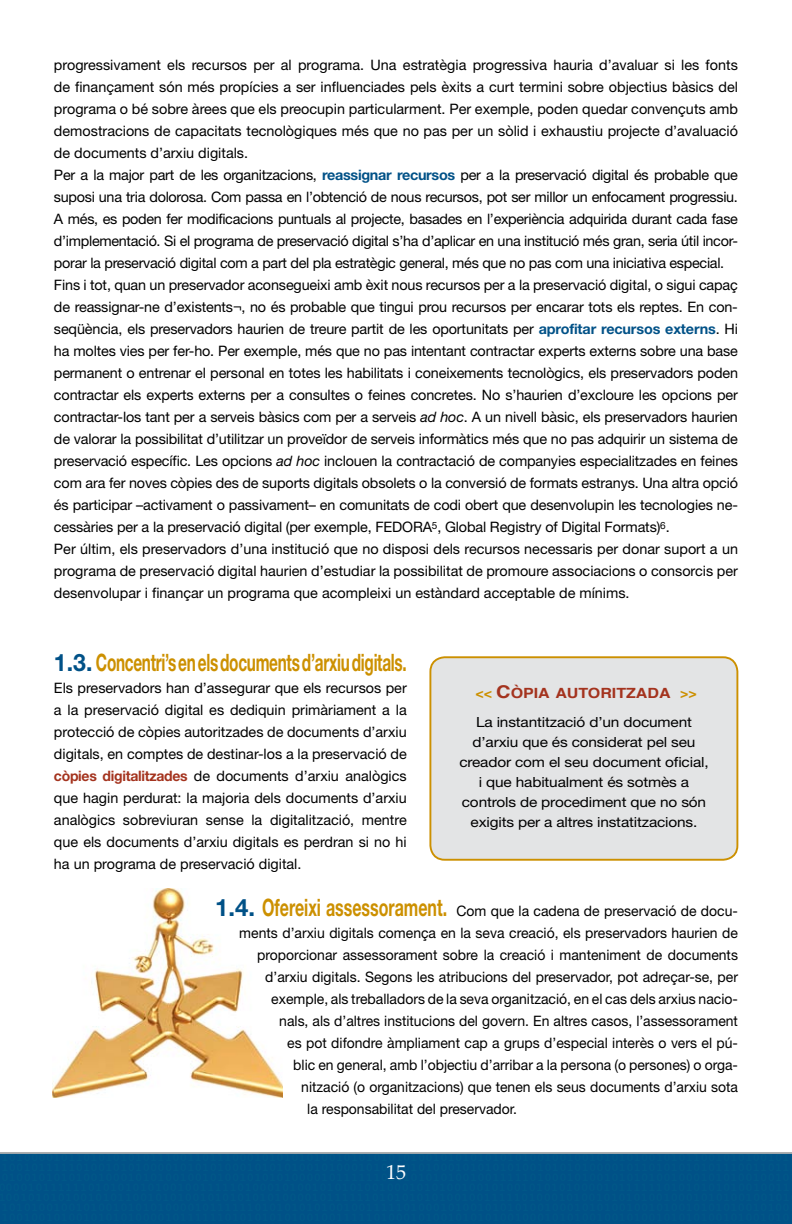
<style>
.page{position:relative;width:792px;height:1224px;background:#fff}
.page>*{position:absolute;margin:0;border:0;box-sizing:border-box;transform-origin:0 0}
.t1{font:700 24px "Helvetica Neue";letter-spacing:-.02em;color:#cc9000;scale:.64 1}
.t2{font:20px "Palatino";color:#fff}
.t3{font:14.4px/22px "Helvetica Neue";letter-spacing:-.01em;color:#000}
.t4{font:14px/20px "Helvetica Neue";letter-spacing:-.01em;color:#000;text-align:center;scale:1.1 1}
.t5{font:14px "Helvetica Bold SC800";color:#a4331e;scale:1.14 1}
.s1{font-weight:700;color:#005187}
.s2{font-style:italic}
.s3{color:#005187}
.s4{font-weight:700;color:#a4331e}
.s5{font-weight:700;font-size:24px;color:#005187}
.s6{font-weight:700;font-size:24px;color:#cc9000}
.s7{font-family:"Helvetica Neue";font-weight:700;color:#cc9000}
.s8{font-size:17.6px}
</style>
<div class="page">
<div style="left:0;top:1152px;width:792px;height:72px;background:#005187"></div>
<img style="left:52px;top:888px;width:230px;height:210px">
<div style="left:430px;top:657px;width:307px;height:203px;background:#e3e4e5;border-radius:14px"></div>
<div style="left:429px;top:656px;width:309px;height:205px;border:2px solid #cc9000;border-radius:14px"></div>
<p class="t3" style="left:54px;top:54px;width:686px">progressivament els recursos per al programa. Una estratègia progressiva hauria d’avaluar si les fonts de finançament són més propícies a ser influenciades pels èxits a curt termini sobre objectius bàsics del programa o bé sobre àrees que els preocupin particularment. Per exemple, poden quedar convençuts amb demostracions de capacitats tecnològiques més que no pas per un sòlid i exhaustiu projecte d’avaluació de documents d’arxiu digitals.<br>Per a la major part de les organitzacions, <span class="s1">reassignar recursos</span> per a la preservació digital és probable que suposi una tria dolorosa. Com passa en l’obtenció de nous recursos, pot ser millor un enfocament progressiu.<br>A més, es poden fer modificacions puntuals al projecte, basades en l’experiència adquirida durant cada fase d’implementació. Si el programa de preservació digital s’ha d’aplicar en una institució més gran, seria útil incor&shy;porar la preservació digital com a part del pla estratègic general, més que no pas com una iniciativa especial.<br>Fins i tot, quan un preservador aconsegueixi amb èxit nous recursos per a la preservació digital, o sigui capaç de reassignar-ne d’existents¬, no és probable que tingui prou recursos per encarar tots els reptes. En con&shy;seqüència, els preservadors haurien de treure partit de les oportunitats per <span class="s1">aprofitar recursos externs</span>. Hi ha moltes vies per fer-ho. Per exemple, més que no pas intentant contractar experts externs sobre una base permanent o entrenar el personal en totes les habilitats i coneixements tecnològics, els preservadors poden contractar els experts externs per a consultes o feines concretes. No s’haurien d’excloure les opcions per contractar-los tant per a serveis bàsics com per a serveis <span class="s2">ad hoc</span>. A un nivell bàsic, els preservadors haurien de valorar la possibilitat d’utilitzar un proveïdor de serveis informàtics més que no pas adquirir un sistema de preservació específic. Les opcions <span class="s2">ad hoc</span> inclouen la contractació de companyies especialitzades en feines com ara fer noves còpies des de suports digitals obsolets o la conversió de formats estranys. Una altra opció és participar –activament o passivament– en comunitats de codi obert que desenvolupin les tecnologies ne&shy;cessàries per a la preservació digital (per exemple, FEDORA<sup>5</sup>, Global Registry of Digital Formats)<sup>6</sup>.<br>Per últim, els preservadors d’una institució que no disposi dels recursos necessaris per donar suport a un programa de preservació digital haurien d’estudiar la possibilitat de promoure associacions o consorcis per desenvolupar i finançar un programa que acompleixi un estàndard acceptable de mínims.</p>
<h1 class="t1" style="left:54px;top:648px;width:553px"><span class="s3">1.3.</span> Concentri’s en els documents d’arxiu digitals.</h1>
<p class="t3" style="left:54px;top:677px;width:354px;text-align:justify">Els preservadors han d’assegurar que els recursos per a la preservació digital es dediquin primàriament a la protecció de còpies autoritzades de documents d’arxiu digitals, en comptes de destinar-los a la preservació de <span class="s4">còpies digitalitzades</span> de documents d’arxiu analògics que hagin perdurat: la majoria dels documents d’arxiu analògics sobreviuran sense la digitalització, mentre que els documents d’arxiu digitals es perdran si no hi ha un programa de preservació digital.</p>
<p class="t3" style="left:215px;top:900px;width:524px"><span class="s5">1.4.</span> <span class="s6">Ofereixi assessorament.</span> Com que la cadena de preservació de docu-</p>
<p class="t3" style="left:239px;top:922px;width:500px">ments d’arxiu digitals comença en la seva creació, els preservadors haurien de</p>
<p class="t3" style="left:257px;top:944px;width:482px">proporcionar assessorament sobre la creació i manteniment de documents</p>
<p class="t3" style="left:265px;top:966px;width:474px">d’arxiu digitals. Segons les atribucions del preservador, pot adreçar-se, per</p>
<p class="t3" style="left:271px;top:988px;width:468px">exemple, als treballadors de la seva organització, en el cas dels arxius nacio-</p>
<p class="t3" style="left:279px;top:1010px;width:460px">nals, als d’altres institucions del govern. En altres casos, l’assessorament</p>
<p class="t3" style="left:287px;top:1032px;width:452px">es pot difondre àmpliament cap a grups d’especial interès o vers el pú-</p>
<p class="t3" style="left:293px;top:1054px;width:446px">blic en general, amb l’objectiu d’arribar a la persona (o persones) o orga-</p>
<p class="t3" style="left:301px;top:1076px;width:438px">nització (o organitzacions) que tenen els seus documents d’arxiu sota</p>
<p class="t3" style="left:307px;top:1098px;width:211px">la responsabilitat del preservador.</p>
<p class="t5" style="left:476px;top:680px;width:196px"><span class="s7">&lt;&lt;</span> <span class="s8">C</span>ÒPIA AUTORITZADA <span class="s7">&gt;&gt;</span></p>
<p class="t4" style="left:459px;top:712px;width:228px">La instantització d’un document d’arxiu que és considerat pel seu creador com el seu document oficial, i que habitualment és sotmès a controls de procediment que no són exigits per a altres instatitzacions.</p>
<h2 class="t2" style="left:386px;top:1160px;width:21px">15</h2>
</div>
